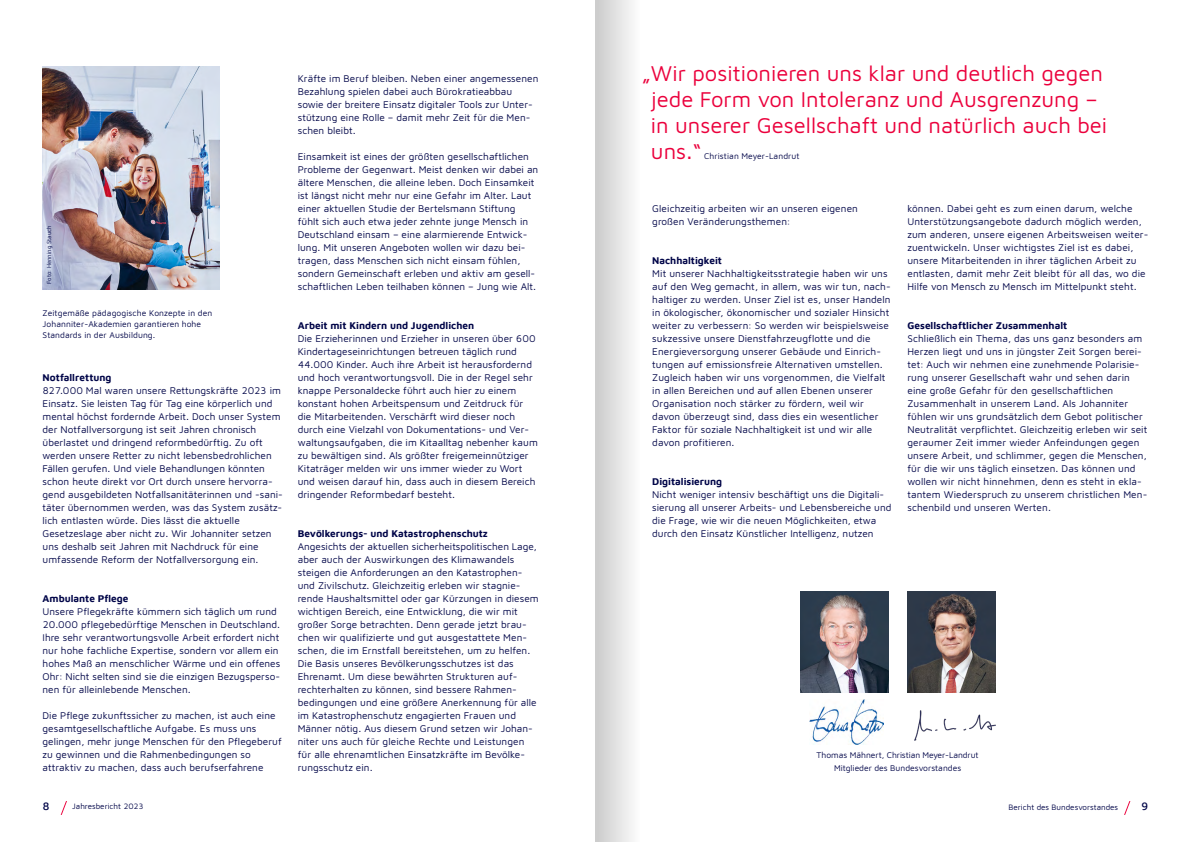
<style>
.page{position:relative;width:1191px;height:842px;background:#fff}
.page>*{position:absolute;margin:0;border:0;box-sizing:border-box;transform-origin:0 0}
.t1{font:22px/26px "Maven Johanniter";color:#eb003c}
.t2{font:500 11px "Maven Johanniter";color:#000548}
.t3{font:10px/13px "Maven Johanniter";letter-spacing:.005em;color:#000548}
.t4{font:700 10px "Maven Johanniter";color:#000548}
.t5{font:8.5px/11px "Maven Johanniter";letter-spacing:.005em;color:#000548}
.t6{font:8px "Maven Johanniter";color:#000548}
.t7{font:6px "Maven Johanniter";color:#000548}
</style>
<div class="page">
<img style="left:43px;top:66px;width:177px;height:224px">
<img style="left:809px;top:700px;width:74px;height:45px">
<img style="left:800px;top:591px;width:88px;height:101px">
<img style="left:908px;top:591px;width:87px;height:101px">
<img style="left:914px;top:710px;width:82px;height:31px">
<svg style="left:60px;top:801px;width:7px;height:14px"></svg>
<svg style="left:1124px;top:801px;width:6px;height:14px"></svg>
<div style="left:595px;top:0;width:68px;height:842px;background:linear-gradient(to right,#d0d0d0,#fff)"></div>
<p class="t7" style="left:45px;top:284px;width:60px;rotate:-90deg">Foto: Henning Stauch</p>
<p class="t5" style="left:43px;top:307px;width:171px">Zeitgemäße pädagogische Konzepte in den<br>Johanniter-Akademien garantieren hohe<br>Standards in der Ausbildung.</p>
<p class="t4" style="left:43px;top:370px;width:70px">Notfallrettung</p>
<p class="t3" style="left:43px;top:383px;width:242px">827.000 Mal waren unsere Rettungskräfte 2023 im Einsatz. Sie leisten Tag für Tag eine körperlich und mental höchst fordernde Arbeit. Doch unser System der Notfallversorgung ist seit Jahren chronisch überlastet und dringend reformbedürftig. Zu oft werden unsere Retter zu nicht lebensbedrohlichen Fällen gerufen. Und viele Behandlungen könnten schon heute direkt vor Ort durch unsere hervorra&shy;gend ausgebildeten Notfallsanitäterinnen und -sani&shy;täter übernommen werden, was das System zusätz&shy;lich entlasten würde. Dies lässt die aktuelle Gesetzeslage aber nicht zu. Wir Johanniter setzen uns deshalb seit Jahren mit Nachdruck für eine umfassende Reform der Notfallversorgung ein.</p>
<p class="t4" style="left:43px;top:591px;width:88px">Ambulante Pflege</p>
<p class="t3" style="left:43px;top:604px;width:239px">Unsere Pflegekräfte kümmern sich täglich um rund 20.000 pflegebedürftige Menschen in Deutschland.<br>Ihre sehr verantwortungsvolle Arbeit erfordert nicht nur hohe fachliche Expertise, sondern vor allem ein hohes Maß an menschlicher Wärme und ein offenes Ohr: Nicht selten sind sie die einzigen Bezugsperso&shy;nen für alleinlebende Menschen.</p>
<p class="t3" style="left:43px;top:708px;width:241px">Die Pflege zukunftssicher zu machen, ist auch eine gesamtgesellschaftliche Aufgabe. Es muss uns gelingen, mehr junge Menschen für den Pflegeberuf zu gewinnen und die Rahmenbedingungen so attraktiv zu machen, dass auch berufserfahrene</p>
<p class="t3" style="left:298px;top:71px;width:242px">Kräfte im Beruf bleiben. Neben einer angemessenen Bezahlung spielen dabei auch Bürokratieabbau sowie der breitere Einsatz digitaler Tools zur Unter&shy;stützung eine Rolle – damit mehr Zeit für die Men&shy;schen bleibt.</p>
<p class="t3" style="left:298px;top:149px;width:242px">Einsamkeit ist eines der größten gesellschaftlichen Probleme der Gegenwart. Meist denken wir dabei an ältere Menschen, die alleine leben. Doch Einsamkeit ist längst nicht mehr nur eine Gefahr im Alter. Laut einer aktuellen Studie der Bertelsmann Stiftung fühlt sich auch etwa jeder zehnte junge Mensch in Deutschland einsam – eine alarmierende Entwick&shy;lung. Mit unseren Angeboten wollen wir dazu bei&shy;tragen, dass Menschen sich nicht einsam fühlen, sondern Gemeinschaft erleben und aktiv am gesell&shy;schaftlichen Leben teilhaben können – Jung wie Alt.</p>
<p class="t4" style="left:298px;top:318px;width:178px">Arbeit mit Kindern und Jugendlichen</p>
<p class="t3" style="left:298px;top:331px;width:242px">Die Erzieherinnen und Erzieher in unseren über 600<br>Kindertageseinrichtungen betreuen täglich rund 44.000 Kinder. Auch ihre Arbeit ist herausfordernd und hoch verantwortungsvoll. Die in der Regel sehr knappe Personaldecke führt auch hier zu einem konstant hohen Arbeitspensum und Zeitdruck für die Mitarbeitenden. Verschärft wird dieser noch durch eine Vielzahl von Dokumentations- und Ver&shy;waltungsaufgaben, die im Kitaalltag nebenher kaum zu bewältigen sind. Als größter freigemeinnütziger Kitaträger melden wir uns immer wieder zu Wort und weisen darauf hin, dass auch in diesem Bereich dringender Reformbedarf besteht.</p>
<p class="t4" style="left:298px;top:526px;width:192px">Bevölkerungs- und Katastrophenschutz</p>
<p class="t3" style="left:298px;top:539px;width:242px">Angesichts der aktuellen sicherheitspolitischen Lage, aber auch der Auswirkungen des Klimawandels steigen die Anforderungen an den Katastrophen&shy;und Zivilschutz. Gleichzeitig erleben wir stagnie&shy;rende Haushaltsmittel oder gar Kürzungen in diesem wichtigen Bereich, eine Entwicklung, die wir mit großer Sorge betrachten. Denn gerade jetzt brau&shy;chen wir qualifizierte und gut ausgestattete Men&shy;schen, die im Ernstfall bereitstehen, um zu helfen.<br>Die Basis unseres Bevölkerungsschutzes ist das Ehrenamt. Um diese bewährten Strukturen auf&shy;rechterhalten zu können, sind bessere Rahmen&shy;bedingungen und eine größere Anerkennung für alle im Katastrophenschutz engagierten Frauen und Männer nötig. Aus diesem Grund setzen wir Johan&shy;niter uns auch für gleiche Rechte und Leistungen für alle ehrenamtlichen Einsatzkräfte im Bevölke&shy;rungsschutz ein.</p>
<h1 class="t1" style="left:651px;top:59px;width:458px;text-indent:-10px">„Wir positionieren uns klar und deutlich gegen jede Form von Intoleranz und Ausgrenzung – in unserer Gesellschaft und natürlich auch bei uns.“</h1>
<p class="t5" style="left:704px;top:150px;width:97px">Christian Meyer-Landrut</p>
<p class="t3" style="left:652px;top:201px;width:207px">Gleichzeitig arbeiten wir an unseren eigenen großen Veränderungsthemen:</p>
<p class="t4" style="left:652px;top:253px;width:71px">Nachhaltigkeit</p>
<p class="t3" style="left:652px;top:266px;width:240px">Mit unserer Nachhaltigkeitsstrategie haben wir uns auf den Weg gemacht, in allem, was wir tun, nach&shy;haltiger zu werden. Unser Ziel ist es, unser Handeln in ökologischer, ökonomischer und sozialer Hinsicht weiter zu verbessern: So werden wir beispielsweise sukzessive unsere Dienstfahrzeugflotte und die Energieversorgung unserer Gebäude und Einrich&shy;tungen auf emissionsfreie Alternativen umstellen.<br>Zugleich haben wir uns vorgenommen, die Vielfalt in allen Bereichen und auf allen Ebenen unserer Organisation noch stärker zu fördern, weil wir davon überzeugt sind, dass dies ein wesentlicher Faktor für soziale Nachhaltigkeit ist und wir alle davon profitieren.</p>
<p class="t4" style="left:652px;top:474px;width:71px">Digitalisierung</p>
<p class="t3" style="left:652px;top:487px;width:241px">Nicht weniger intensiv beschäftigt uns die Digitali&shy;sierung all unserer Arbeits- und Lebensbereiche und die Frage, wie wir die neuen Möglichkeiten, etwa durch den Einsatz Künstlicher Intelligenz, nutzen</p>
<p class="t3" style="left:907px;top:201px;width:242px">können. Dabei geht es zum einen darum, welche Unterstützungsangebote dadurch möglich werden, zum anderen, unsere eigenen Arbeitsweisen weiter&shy;zuentwickeln. Unser wichtigstes Ziel ist es dabei, unsere Mitarbeitenden in ihrer täglichen Arbeit zu entlasten, damit mehr Zeit bleibt für all das, wo die Hilfe von Mensch zu Mensch im Mittelpunkt steht.</p>
<p class="t4" style="left:907px;top:318px;width:161px">Gesellschaftlicher Zusammenhalt</p>
<p class="t3" style="left:907px;top:331px;width:241px">Schließlich ein Thema, das uns ganz besonders am Herzen liegt und uns in jüngster Zeit Sorgen berei&shy;tet: Auch wir nehmen eine zunehmende Polarisie&shy;rung unserer Gesellschaft wahr und sehen darin eine große Gefahr für den gesellschaftlichen Zusammenhalt in unserem Land. Als Johanniter fühlen wir uns grundsätzlich dem Gebot politischer Neutralität verpflichtet. Gleichzeitig erleben wir seit geraumer Zeit immer wieder Anfeindungen gegen unsere Arbeit, und schlimmer, gegen die Menschen, für die wir uns täglich einsetzen. Das können und wollen wir nicht hinnehmen, denn es steht in ekla&shy;tantem Wiederspruch zu unserem christlichen Men&shy;schenbild und unseren Werten.</p>
<p class="t5" style="left:816px;top:748px;width:163px;line-height:13px;text-align:center">Thomas Mähnert, Christian Meyer-Landrut<br>Mitglieder des Bundesvorstandes</p>
<p class="t2" style="left:43px;top:798px;width:9px">8</p>
<p class="t6" style="left:72px;top:801px;width:73px">Jahresbericht 2023</p>
<p class="t6" style="left:1008px;top:801px;width:111px">Bericht des Bundesvorstandes</p>
<p class="t2" style="left:1141px;top:798px;width:9px">9</p>
</div>
